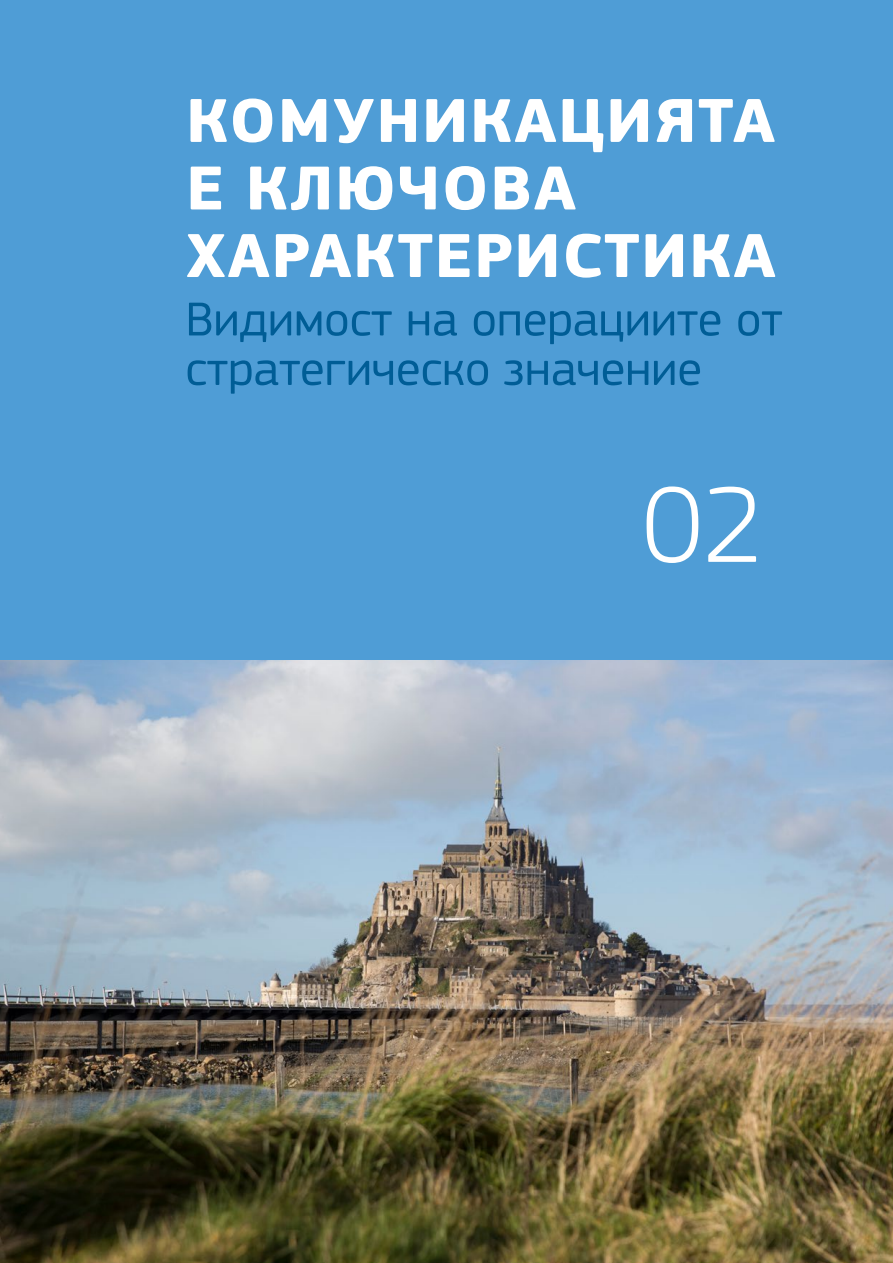
<style>
.page{position:relative;width:893px;height:1263px;background:#fff}
.page>*{position:absolute;margin:0;border:0;box-sizing:border-box;transform-origin:0 0}
.t1{font:300 112.5px "EC Square Sans Pro";color:#fff}
.t2{font:700 64.5px/67.5px "EC Square Sans Pro";letter-spacing:.02em;color:#fff;scale:1.06 1}
.t3{font:49.5px/49.5px "EC Square Sans Pro";color:#005d96}
</style>
<div class="page">
<img style="left:0;top:660px;width:893px;height:603px">
<div style="left:0;top:0;width:893px;height:660px;background:#4f9dd6"></div>
<h2 class="t2" style="left:186px;top:89px;width:558px">КОМУНИКАЦИЯТА<br>Е КЛЮЧОВА<br>ХАРАКТЕРИСТИКА</h2>
<p class="t3" style="left:185px;top:295px;width:599px">Видимост на операциите от стратегическо значение</p>
<h1 class="t1" style="left:642px;top:459px;width:123px">02</h1>
</div>
